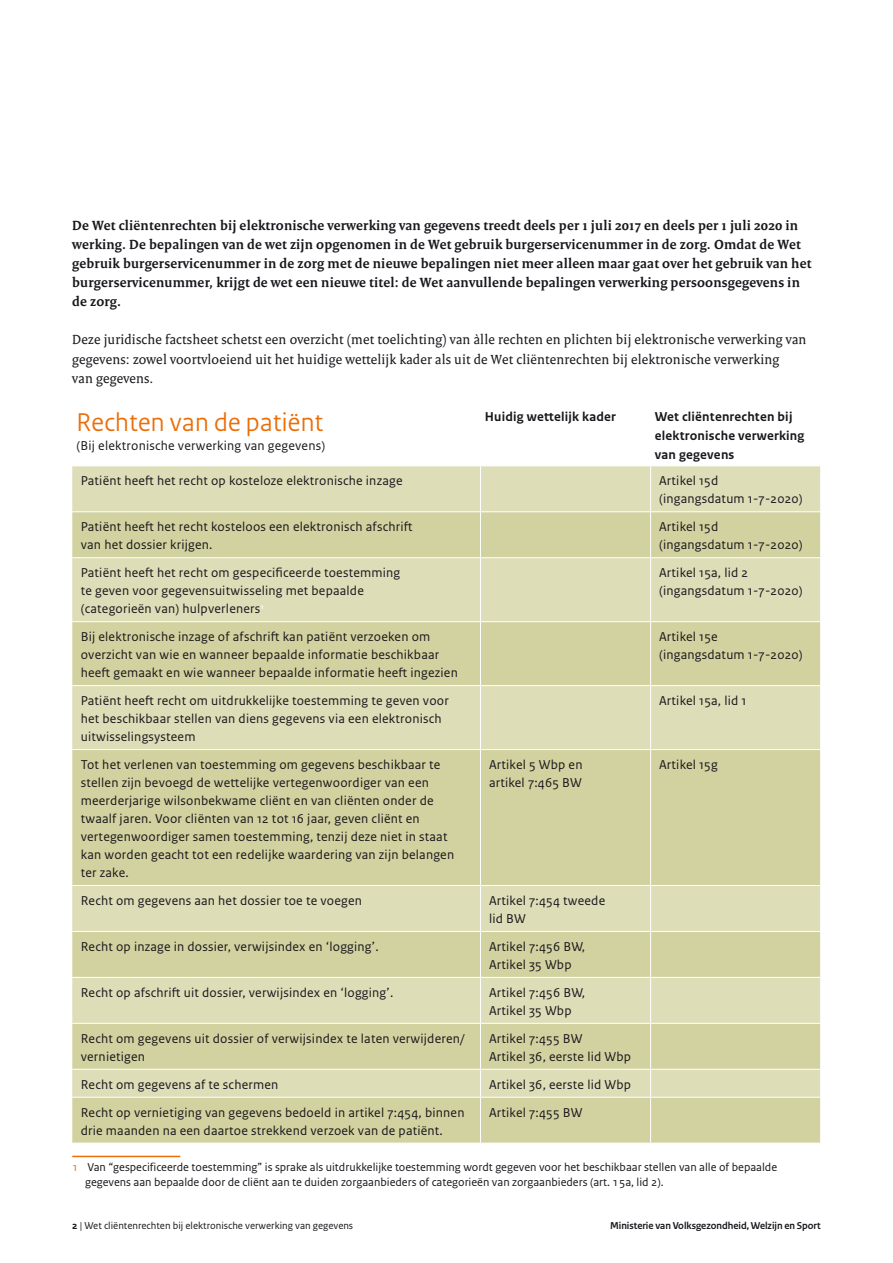
<style>
.page{position:relative;width:893px;height:1263px;background:#fff}
.page>*{position:absolute;margin:0;border:0;box-sizing:border-box;transform-origin:0 0}
.t1{font:27px "Rijksoverheid Sans Heading";letter-spacing:.015em;color:#eb6e08}
.t2{font:700 14.25px/19.2px "Rijksoverheid Serif";letter-spacing:.015em;color:#1a171c}
.t3{font:14.25px/19.2px "Rijksoverheid Serif";letter-spacing:.015em;color:#1a171c}
.t4{font:13.5px/18px "Rijksoverheid Sans Text";letter-spacing:.015em;color:#1a171c}
.t5{font:700 13.5px/19.2px "Rijksoverheid Sans Text";letter-spacing:.015em;color:#1a171c}
.t6{font:12px/15px "Rijksoverheid Sans Text";color:#1a171c}
.t7{font:10.5px "Rijksoverheid Sans Text";color:#1a171c}
.t8{font:700 10.5px "Rijksoverheid Sans Heading";color:#1a171c}
.s1{color:#eb6e08}
.s2{font-weight:700}
</style>
<div class="page">
<div style="left:72px;top:466px;width:748px;height:45px;background:#ddddb7"></div>
<svg style="left:72px;top:512px;width:748px;height:631px;background:#d5d6a8"></svg>
<svg style="left:820px;top:1070px;width:1px;height:27px"></svg>
<hr style="left:480px;top:466px;width:1px;height:45px;background:#fff">
<hr style="left:480px;top:512px;width:1px;height:45px;background:#fff">
<hr style="left:480px;top:558px;width:1px;height:63px;background:#fff">
<hr style="left:480px;top:622px;width:1px;height:63px;background:#fff">
<hr style="left:480px;top:686px;width:1px;height:63px;background:#fff">
<hr style="left:480px;top:750px;width:1px;height:135px;background:#fff">
<hr style="left:480px;top:886px;width:1px;height:45px;background:#fff">
<hr style="left:480px;top:932px;width:1px;height:45px;background:#fff">
<hr style="left:480px;top:978px;width:1px;height:45px;background:#fff">
<hr style="left:480px;top:1024px;width:1px;height:45px;background:#fff">
<svg style="left:480px;top:1070px;width:1px;height:27px"></svg>
<hr style="left:480px;top:1097px;width:1px;height:46px;background:#fff">
<hr style="left:650px;top:466px;width:1px;height:45px;background:#fff">
<hr style="left:650px;top:512px;width:1px;height:45px;background:#fff">
<hr style="left:650px;top:558px;width:1px;height:63px;background:#fff">
<hr style="left:650px;top:622px;width:1px;height:63px;background:#fff">
<hr style="left:650px;top:686px;width:1px;height:63px;background:#fff">
<hr style="left:650px;top:750px;width:1px;height:135px;background:#fff">
<hr style="left:650px;top:886px;width:1px;height:45px;background:#fff">
<hr style="left:650px;top:932px;width:1px;height:45px;background:#fff">
<hr style="left:650px;top:978px;width:1px;height:45px;background:#fff">
<hr style="left:650px;top:1024px;width:1px;height:45px;background:#fff">
<svg style="left:650px;top:1070px;width:1px;height:27px"></svg>
<hr style="left:650px;top:1097px;width:1px;height:46px;background:#fff">
<hr style="left:72px;top:557px;width:408px;height:1px;background:#fff">
<hr style="left:480px;top:557px;width:171px;height:1px;background:#fff">
<hr style="left:651px;top:557px;width:170px;height:1px;background:#fff">
<hr style="left:72px;top:621px;width:408px;height:1px;background:#fff">
<hr style="left:480px;top:621px;width:171px;height:1px;background:#fff">
<hr style="left:651px;top:621px;width:170px;height:1px;background:#fff">
<hr style="left:72px;top:685px;width:408px;height:1px;background:#fff">
<hr style="left:480px;top:685px;width:171px;height:1px;background:#fff">
<hr style="left:651px;top:685px;width:170px;height:1px;background:#fff">
<hr style="left:72px;top:749px;width:408px;height:1px;background:#fff">
<hr style="left:480px;top:749px;width:171px;height:1px;background:#fff">
<hr style="left:651px;top:749px;width:170px;height:1px;background:#fff">
<hr style="left:72px;top:885px;width:408px;height:1px;background:#fff">
<hr style="left:480px;top:885px;width:171px;height:1px;background:#fff">
<hr style="left:651px;top:885px;width:170px;height:1px;background:#fff">
<hr style="left:72px;top:931px;width:408px;height:1px;background:#fff">
<hr style="left:480px;top:931px;width:171px;height:1px;background:#fff">
<hr style="left:651px;top:931px;width:170px;height:1px;background:#fff">
<hr style="left:72px;top:977px;width:408px;height:1px;background:#fff">
<hr style="left:480px;top:977px;width:171px;height:1px;background:#fff">
<hr style="left:651px;top:977px;width:170px;height:1px;background:#fff">
<hr style="left:72px;top:1023px;width:408px;height:1px;background:#fff">
<hr style="left:480px;top:1023px;width:171px;height:1px;background:#fff">
<hr style="left:651px;top:1023px;width:170px;height:1px;background:#fff">
<hr style="left:72px;top:1069px;width:408px;height:1px;background:#fff">
<hr style="left:480px;top:1069px;width:171px;height:1px;background:#fff">
<hr style="left:651px;top:1069px;width:170px;height:1px;background:#fff">
<hr style="left:72px;top:1097px;width:408px;height:1px;background:#fff">
<hr style="left:480px;top:1097px;width:171px;height:1px;background:#fff">
<hr style="left:651px;top:1097px;width:170px;height:1px;background:#fff">
<hr style="left:72px;top:1156px;width:108px;height:1px;background:#eb6e08">
<p class="t2" style="left:72px;top:215px;width:741px">De Wet cliëntenrechten bij elektronische verwerking van gegevens treedt deels per 1 juli 2017 en deels per 1 juli 2020 in werking. De bepalingen van de wet zijn opgenomen in de Wet gebruik burgerservicenummer in de zorg. Omdat de Wet gebruik burgerservicenummer in de zorg met de nieuwe bepalingen niet meer alleen maar gaat over het gebruik van het burgerservicenummer, krijgt de wet een nieuwe titel: de Wet aanvullende bepalingen verwerking persoonsgegevens in de zorg.</p>
<p class="t3" style="left:72px;top:330px;width:736px">Deze juridische factsheet schetst een overzicht (met toelichting) van àlle rechten en plichten bij elektronische verwerking van gegevens: zowel voortvloeiend uit het huidige wettelijk kader als uit de Wet cliëntenrechten bij elektronische verwerking<br>van gegevens.</p>
<h1 class="t1" style="left:77px;top:407px;width:248px">Rechten van de patiënt</h1>
<p class="t4" style="left:77px;top:437px;width:250px">(Bij elektronische verwerking van gegevens)</p>
<p class="t5" style="left:485px;top:407px;width:133px">Huidig wettelijk kader</p>
<p class="t5" style="left:655px;top:407px;width:151px">Wet cliëntenrechten bij elektronische verwerking van gegevens</p>
<p class="t4" style="left:81px;top:472px;width:323px">Patiënt heeft het recht op kosteloze elektronische inzage</p>
<p class="t4" style="left:659px;top:472px;width:145px">Artikel 15d (ingangsdatum 1-7-2020)</p>
<p class="t4" style="left:81px;top:518px;width:333px">Patiënt heeft het recht kosteloos een elektronisch afschrift van het dossier krijgen.</p>
<p class="t4" style="left:659px;top:518px;width:145px">Artikel 15d (ingangsdatum 1-7-2020)</p>
<p class="t4" style="left:81px;top:564px;width:321px">Patiënt heeft het recht om gespecificeerde toestemming te geven voor gegevensuitwisseling met bepaalde (categorieën van) hulpverleners<sup>1</sup></p>
<p class="t4" style="left:659px;top:564px;width:145px">Artikel 15a, lid 2 (ingangsdatum 1-7-2020)</p>
<p class="t4" style="left:81px;top:628px;width:379px">Bij elektronische inzage of afschrift kan patiënt verzoeken om overzicht van wie en wanneer bepaalde informatie beschikbaar heeft gemaakt en wie wanneer bepaalde informatie heeft ingezien</p>
<p class="t4" style="left:659px;top:628px;width:145px">Artikel 15e (ingangsdatum 1-7-2020)</p>
<p class="t4" style="left:81px;top:692px;width:370px">Patiënt heeft recht om uitdrukkelijke toestemming te geven voor het beschikbaar stellen van diens gegevens via een elektronisch uitwisselingsysteem</p>
<p class="t4" style="left:659px;top:692px;width:89px">Artikel 15a, lid 1</p>
<p class="t4" style="left:81px;top:756px;width:375px">Tot het verlenen van toestemming om gegevens beschikbaar te stellen zijn bevoegd de wettelijke vertegenwoordiger van een meerderjarige wilsonbekwame cliënt en van cliënten onder de twaalf jaren. Voor cliënten van 12 tot 16 jaar, geven cliënt en vertegenwoordiger samen toestemming, tenzij deze niet in staat kan worden geacht tot een redelijke waardering van zijn belangen ter zake.</p>
<p class="t4" style="left:489px;top:756px;width:95px">Artikel 5 Wbp en artikel 7:465 BW</p>
<p class="t4" style="left:659px;top:756px;width:60px">Artikel 15g</p>
<p class="t4" style="left:81px;top:892px;width:283px">Recht om gegevens aan het dossier toe te voegen</p>
<p class="t4" style="left:489px;top:892px;width:118px">Artikel 7:454 tweede lid BW</p>
<p class="t4" style="left:81px;top:937px;width:299px">Recht op inzage in dossier, verwijsindex en ‘logging’.</p>
<p class="t4" style="left:489px;top:937px;width:98px">Artikel 7:456 BW,<br>Artikel 35 Wbp</p>
<p class="t4" style="left:81px;top:983px;width:314px">Recht op afschrift uit dossier, verwijsindex en ‘logging’.</p>
<p class="t4" style="left:489px;top:983px;width:98px">Artikel 7:456 BW,<br>Artikel 35 Wbp</p>
<p class="t4" style="left:81px;top:1029px;width:385px">Recht om gegevens uit dossier of verwijsindex te laten verwijderen/ vernietigen</p>
<p class="t4" style="left:489px;top:1029px;width:144px">Artikel 7:455 BW<br>Artikel 36, eerste lid Wbp</p>
<p class="t4" style="left:81px;top:1075px;width:199px">Recht om gegevens af te schermen</p>
<p class="t4" style="left:489px;top:1075px;width:144px">Artikel 36, eerste lid Wbp</p>
<p class="t4" style="left:81px;top:1103px;width:385px">Recht op vernietiging van gegevens bedoeld in artikel 7:454, binnen drie maanden na een daartoe strekkend verzoek van de patiënt.</p>
<p class="t4" style="left:489px;top:1103px;width:95px">Artikel 7:455 BW</p>
<p class="t6" style="left:85px;top:1160px;width:694px;text-indent:-13px"><span class="s1">1</span> Van “gespecificeerde toestemming” is sprake als uitdrukkelijke toestemming wordt gegeven voor het beschikbaar stellen van alle of bepaalde gegevens aan bepaalde door de cliënt aan te duiden zorgaanbieders of categorieën van zorgaanbieders (art. 15a, lid 2).</p>
<p class="t7" style="left:72px;top:1219px;width:282px"><span class="s2">2</span> | Wet cliëntenrechten bij elektronische verwerking van gegevens</p>
<p class="t8" style="left:610px;top:1219px;width:212px">Ministerie van Volksgezondheid, Welzijn en Sport</p>
</div>
